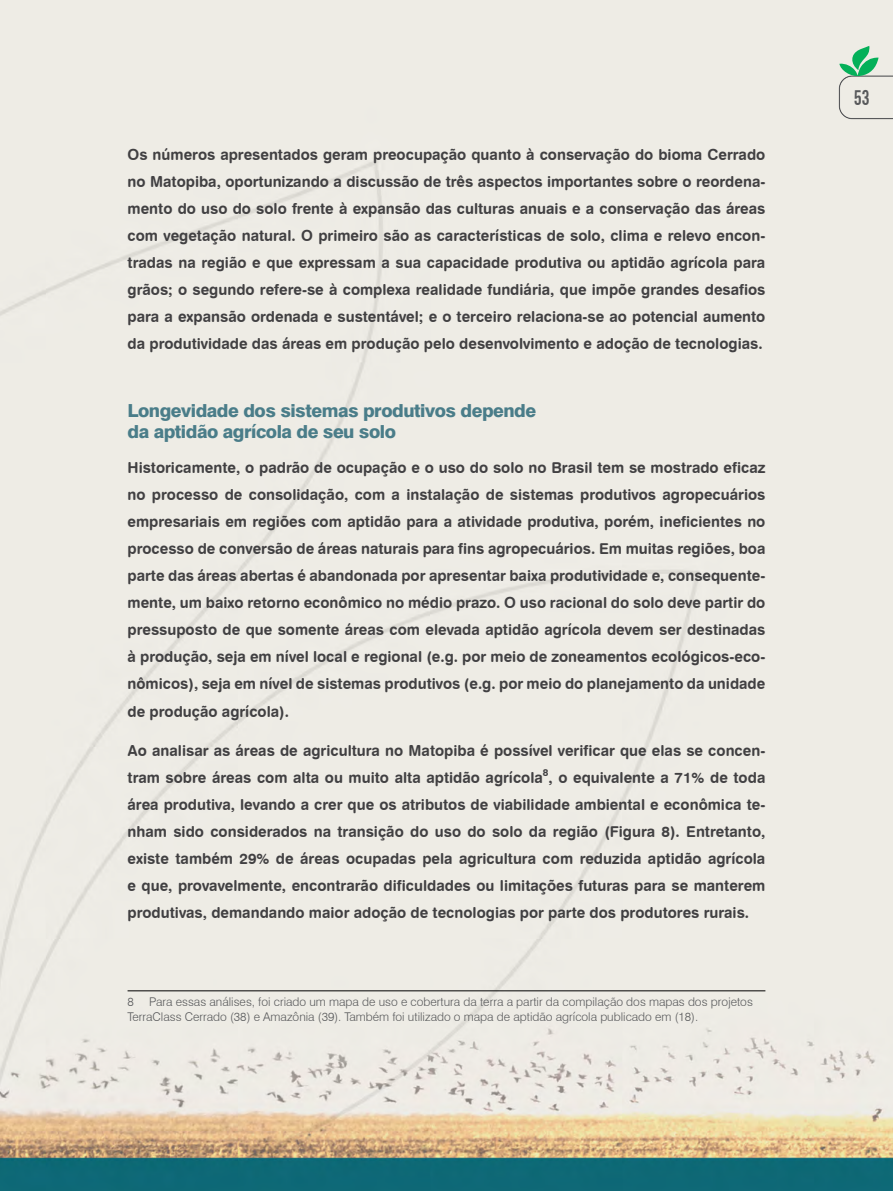
<style>
.page{position:relative;width:893px;height:1191px;background:#fff}
.page>*{position:absolute;margin:0;border:0;box-sizing:border-box;transform-origin:0 0}
.t1{font:21px "Alternate Gothic No 2 BT";color:#58595b}
.t2{font:800 18px/21px "Swiss 721 BT";letter-spacing:-.025em;color:#4a7d89}
.t3{font:15px/27px "Swiss 721 BT Bold Rounded";color:#414042;text-align:justify}
.t4{font:300 12px/15px "Swiss 721 BT";color:#58595b}
.t5{font:9.9px "Swiss 721 BT Bold Rounded";color:#414042}
</style>
<div class="page">
<img style="left:0;top:0;width:893px;height:1191px">
<div style="left:826px;top:64px;width:67px;height:55px;background:#eeece5"></div>
<svg style="left:839px;top:46px;width:54px;height:73px"></svg>
<hr style="left:128px;top:990px;width:637px;height:1px;background:#000">
<p class="t3" style="left:128px;top:141px;width:639px">Os números apresentados geram preocupação quanto à conservação do bioma Cerrado no Matopiba, oportunizando a discussão de três aspectos importantes sobre o reordena&shy;mento do uso do solo frente à expansão das culturas anuais e a conservação das áreas com vegetação natural. O primeiro são as características de solo, clima e relevo encon&shy;tradas na região e que expressam a sua capacidade produtiva ou aptidão agrícola para grãos; o segundo refere-se à complexa realidade fundiária, que impõe grandes desafios para a expansão ordenada e sustentável; e o terceiro relaciona-se ao potencial aumento da produtividade das áreas em produção pelo desenvolvimento e adoção de tecnologias.</p>
<p class="t2" style="left:128px;top:400px;width:410px">Longevidade dos sistemas produtivos depende da aptidão agrícola de seu solo</p>
<p class="t3" style="left:128px;top:454px;width:639px">Historicamente, o padrão de ocupação e o uso do solo no Brasil tem se mostrado eficaz no processo de consolidação, com a instalação de sistemas produtivos agropecuários empresariais em regiões com aptidão para a atividade produtiva, porém, ineficientes no processo de conversão de áreas naturais para fins agropecuários. Em muitas regiões, boa parte das áreas abertas é abandonada por apresentar baixa produtividade e, consequente&shy;mente, um baixo retorno econômico no médio prazo. O uso racional do solo deve partir do pressuposto de que somente áreas com elevada aptidão agrícola devem ser destinadas à produção, seja em nível local e regional (e.g. por meio de zoneamentos ecológicos-eco&shy;nômicos), seja em nível de sistemas produtivos (e.g. por meio do planejamento da unidade de produção agrícola).</p>
<p class="t3" style="left:128px;top:737px;width:639px">Ao analisar as áreas de agricultura no Matopiba é possível verificar que elas se concen&shy;tram sobre áreas com alta ou muito alta aptidão agrícola , o equivalente a 71% de toda</p>
<p class="t5" style="left:543px;top:766px;width:7px">8</p>
<p class="t3" style="left:128px;top:791px;width:639px">área produtiva, levando a crer que os atributos de viabilidade ambiental e econômica te&shy;nham sido considerados na transição do uso do solo da região (Figura 8). Entretanto, existe também 29% de áreas ocupadas pela agricultura com reduzida aptidão agrícola e que, provavelmente, encontrarão dificuldades ou limitações futuras para se manterem produtivas, demandando maior adoção de tecnologias por parte dos produtores rurais.</p>
<p class="t4" style="left:128px;top:994px;width:627px;text-indent:22px">Para essas análises, foi criado um mapa de uso e cobertura da terra a partir da compilação dos mapas dos projetos<br>TerraClass Cerrado (38) e Amazônia (39). Também foi utilizado o mapa de aptidão agrícola publicado em (18).</p>
<p class="t4" style="left:128px;top:994px;width:8px">8</p>
<h1 class="t1" style="left:854px;top:86px;width:17px">53</h1>
</div>
